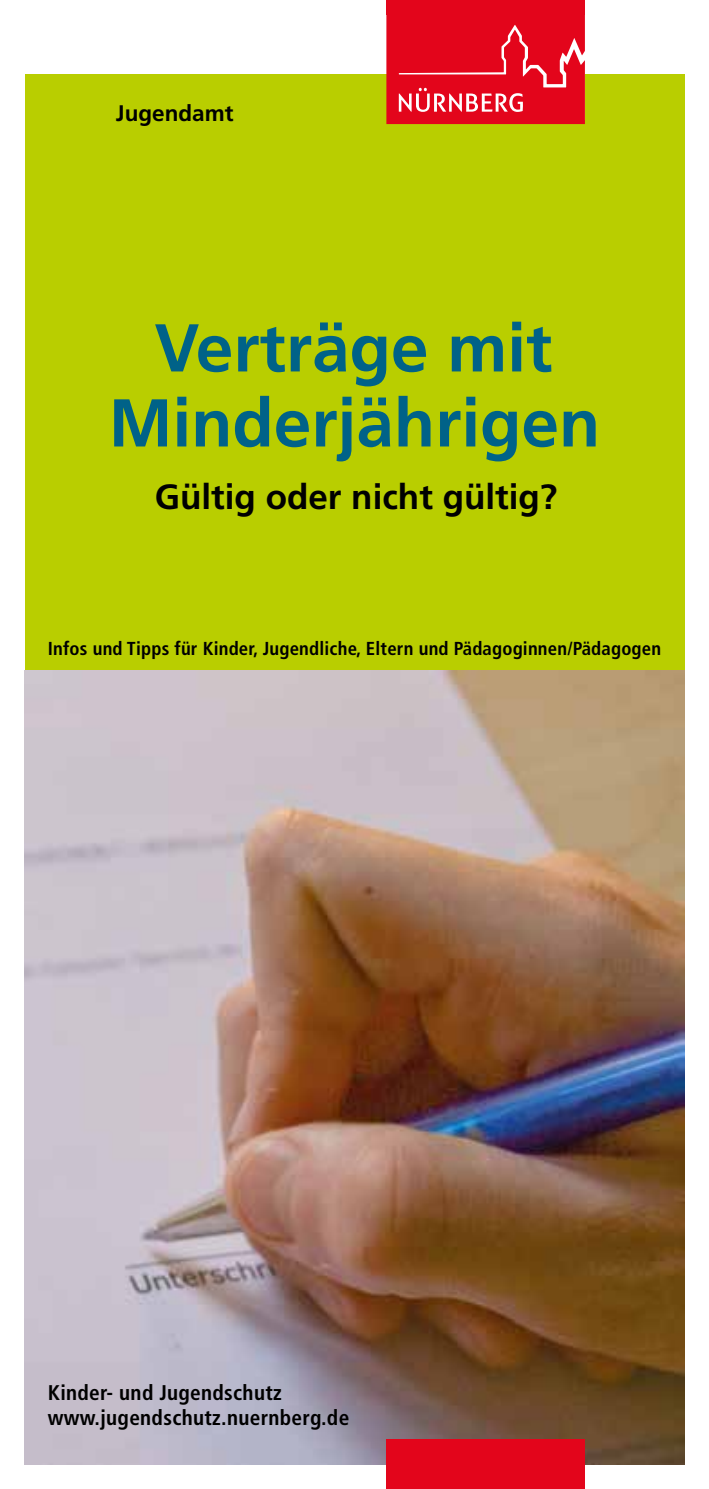
<style>
.page{position:relative;width:709px;height:1489px;background:#fff}
.page>*{position:absolute;margin:0;border:0;box-sizing:border-box;transform-origin:0 0}
.t1{font:700 67.5px/75px "Frutiger";color:#006288;text-align:center}
.t2{font:700 35px "Frutiger";color:#000}
.t3{font:700 22.5px "Frutiger";color:#000}
.t4{font:700 condensed 21.25px/25.5px "Frutiger LT Com";letter-spacing:.015em;color:#000}
.t5{font:700 condensed 18.75px "Frutiger LT Com";letter-spacing:.01em;color:#000}
</style>
<div class="page">
<div style="left:25px;top:74px;width:659px;height:596px;background:#b9ce00"></div>
<img style="left:25px;top:670px;width:659px;height:793px">
<svg style="left:386px;top:14px;width:199px;height:110px;background:#e51b2e"></svg>
<div style="left:386px;top:1439px;width:199px;height:49px;background:#e3051b"></div>
<div style="left:386px;top:0;width:199px;height:14px;background:#e3051b"></div>
<p class="t3" style="left:116px;top:100px;width:119px">Jugendamt</p>
<h1 class="t1" style="left:109px;top:310px;width:493px">Verträge mit<br>Minderjährigen</h1>
<h2 class="t2" style="left:155px;top:476px;width:404px">Gültig oder nicht gültig?</h2>
<p class="t5" style="left:48px;top:637px;width:615px">Infos und Tipps für Kinder, Jugendliche, Eltern und Pädagoginnen/Pädagogen</p>
<p class="t4" style="left:48px;top:1379px;width:303px">Kinder- und Jugendschutz www.jugendschutz.nuernberg.de</p>
</div>
